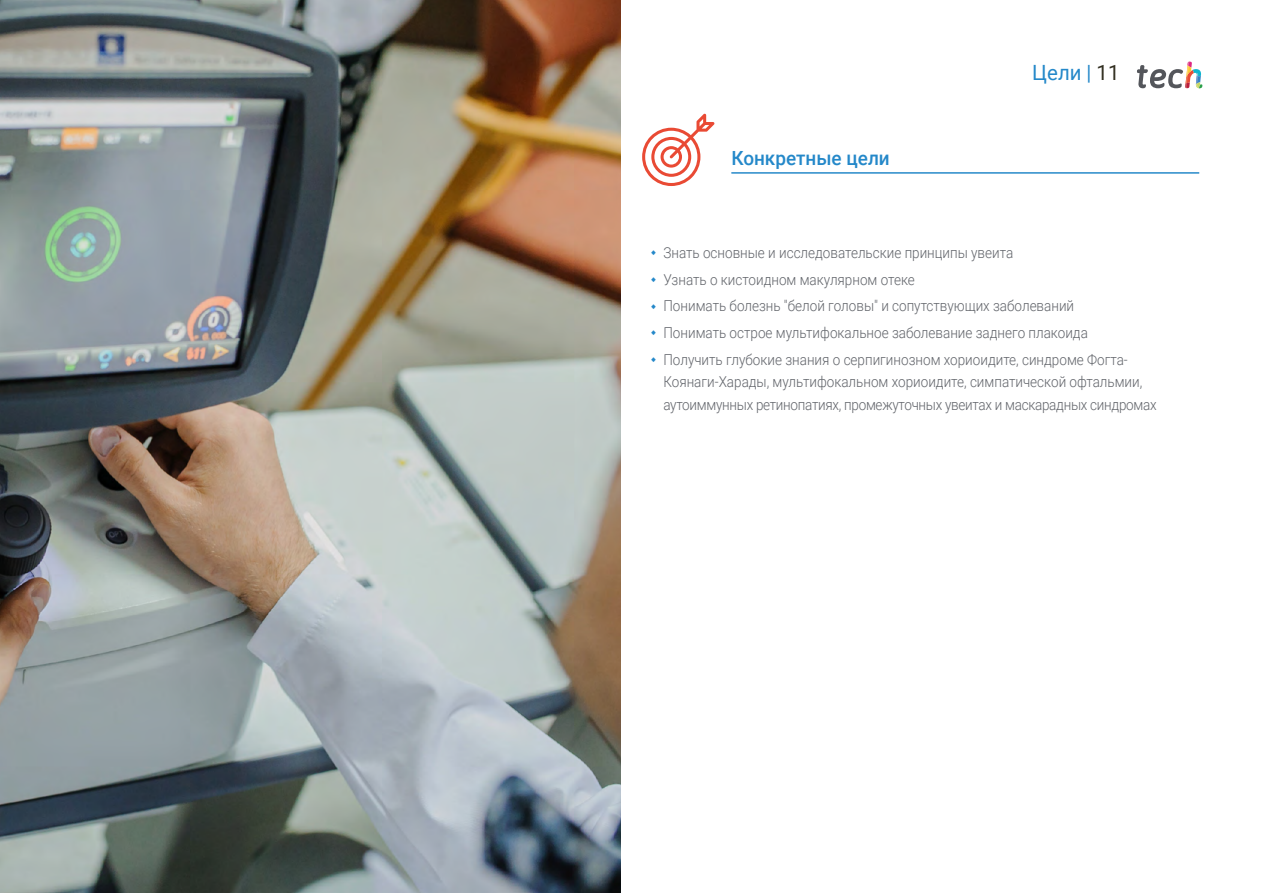
<style>
.page{position:relative;width:1263px;height:893px;background:#fff}
.page>*{position:absolute;margin:0;border:0;box-sizing:border-box;transform-origin:0 0}
.t1{font:21px "Roboto";color:#2488c9}
.t2{font:500 19.5px "Roboto";color:#2488c9}
.t3{font:300 15px/26.7px "Roboto";color:#61646a;scale:.9 1}
.t4{font:300 15px/22.5px "Roboto";letter-spacing:-.02em;color:#61646a;scale:.9 1}
.s1{color:#312e20}
</style>
<div class="page">
<svg style="left:642px;top:114px;width:72px;height:72px"></svg>
<hr style="left:731px;top:173px;width:468px;height:1px;background:#2488c9">
<img style="left:0;top:0;width:621px;height:893px">
<svg style="left:1137px;top:62px;width:65px;height:27px"></svg>
<h2 class="t2" style="left:731px;top:144px;width:160px">Конкретные цели</h2>
<h1 class="t1" style="left:1032px;top:57px;width:89px">Цели | <span class="s1">11</span></h1>
<p class="t3" style="left:663px;top:239px;width:517px">Знать основные и исследовательские принципы увеита<br>Узнать о кистоидном макулярном отеке<br>Понимать болезнь "белой головы" и сопутствующих заболеваний Понимать острое мультифокальное заболевание заднего плакоида Получить глубокие знания о серпигинозном хориоидите, синдроме Фогта-</p>
<p class="t4" style="left:663px;top:370px;width:549px">Коянаги-Харады, мультифокальном хориоидите, симпатической офтальмии, аутоиммунных ретинопатиях, промежуточных увеитах и маскарадных синдромах</p>
</div>
